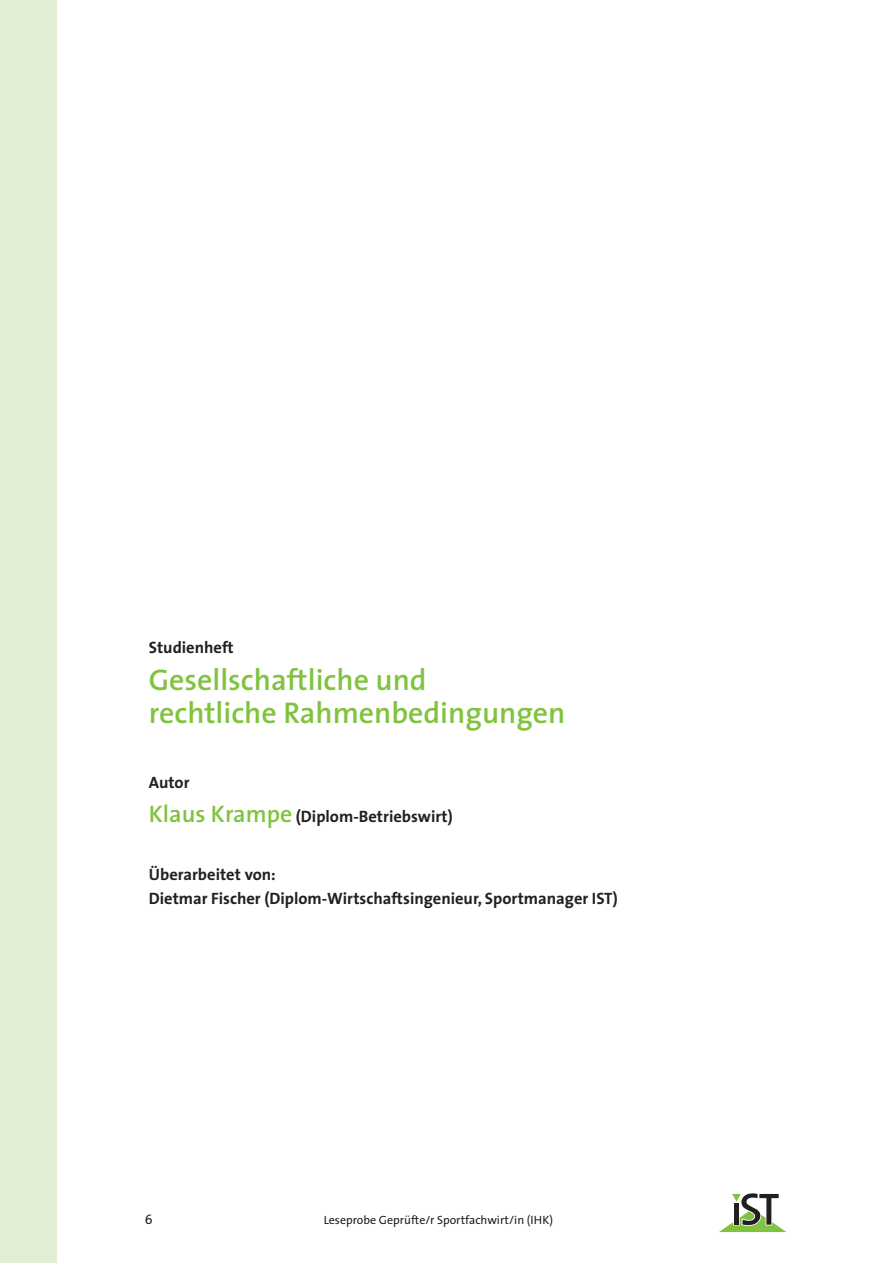
<style>
.page{position:relative;width:893px;height:1263px;background:#fff}
.page>*{position:absolute;margin:0;border:0;box-sizing:border-box;transform-origin:0 0}
.t1{font:600 30px/33px "The Sans";color:#81c340}
.t2{font:700 16.5px/34.2px "The Sans";color:#231f20}
.t3{font:13.5px "The Sans";color:#231f20}
.t4{font:12px "The Sans";color:#231f20}
.s1{font-weight:600;font-size:24px;color:#81c340}
</style>
<div class="page">
<svg style="left:719px;top:1193px;width:67px;height:39px"></svg>
<div style="left:0;top:0;width:57px;height:1263px;background:#e2efd4"></div>
<p class="t2" style="left:149px;top:630px;width:86px">Studienheft</p>
<h1 class="t1" style="left:149px;top:663px;width:418px">Gesellschaftliche und<br>rechtliche Rahmenbedingungen</h1>
<p class="t2" style="left:149px;top:765px;width:305px">Autor<br><span class="s1">Klaus Krampe</span> (Diplom-Betriebswirt)</p>
<p class="t2" style="left:149px;top:862px;width:470px;line-height:24px">Überarbeitet von:<br>Dietmar Fischer (Diplom-Wirtschaftsingenieur, Sportmanager IST)</p>
<p class="t3" style="left:145px;top:1208px;width:9px">6</p>
<p class="t4" style="left:324px;top:1210px;width:231px">Leseprobe Geprüfte/r Sportfachwirt/in (IHK)</p>
</div>
